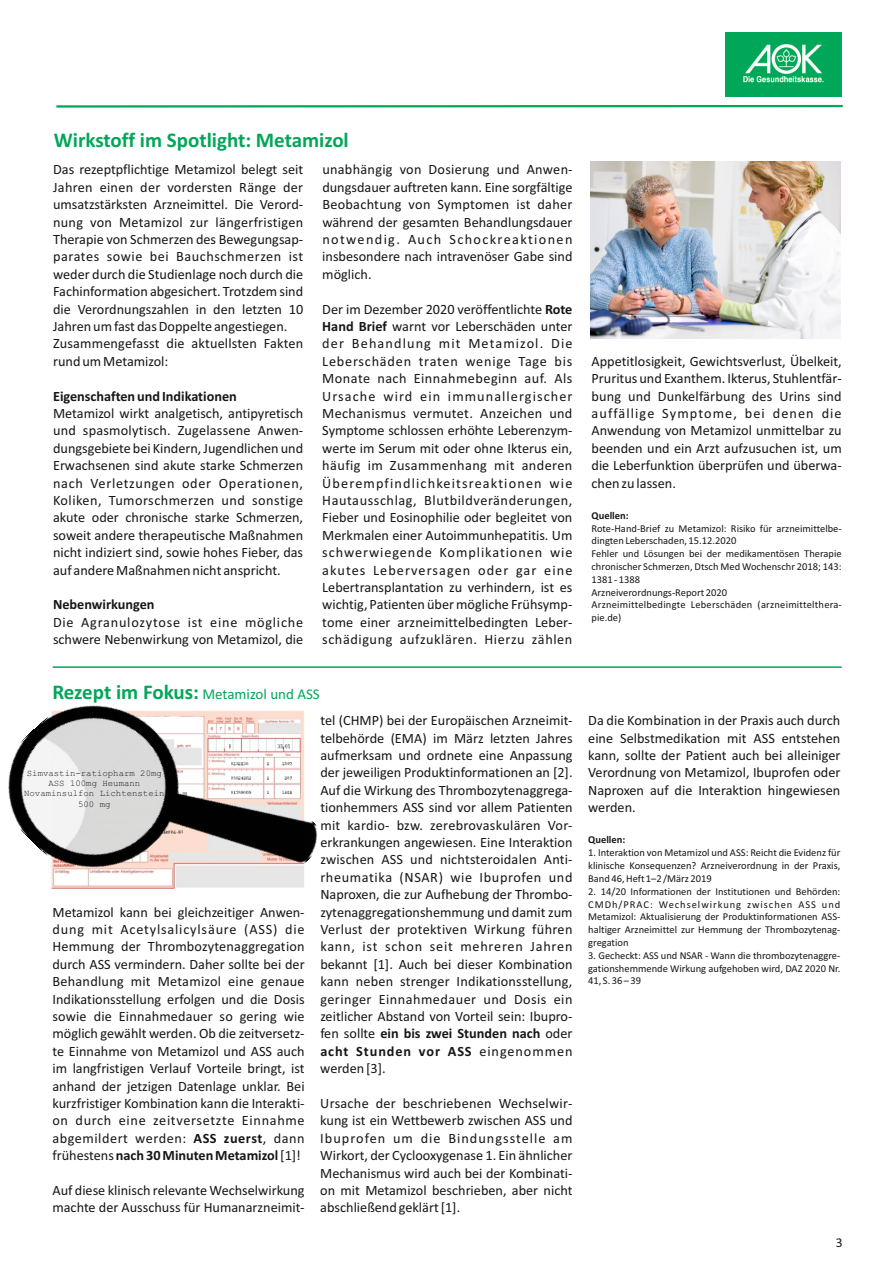
<style>
.page{position:relative;width:893px;height:1263px;background:#fff}
.page>*{position:absolute;margin:0;border:0;box-sizing:border-box;transform-origin:0 0}
.t1{font:700 21px "Calibri";color:#00a759}
.t2{font:15px "Calibri";color:#00a759}
.t3{font:14.25px/17.4px "Calibri";color:#151616;text-align:justify}
.t4{font:700 14.25px "Calibri";color:#151616}
.t5{font:13.5px "Calibri";color:#151616}
.t6{font:10.5px/12.8px "Calibri";color:#151616;text-align:justify}
.t7{font:700 10.5px "Calibri";color:#151616}
.t8{font:9px/10.2px "Courier New";color:#151616;text-align:center}
.s1{font-weight:700}
.s2{font-weight:700;font-size:21px}
</style>
<div class="page">
<hr style="left:56px;top:105px;width:787px;height:3px;background:#00a759">
<img style="left:726px;top:32px;width:116px;height:64px">
<hr style="left:53px;top:666px;width:789px;height:2px;background:#00a759">
<img style="left:8px;top:666px;width:321px;height:223px">
<img style="left:591px;top:161px;width:250px;height:178px">
<h1 class="t1" style="left:54px;top:131px;width:296px">Wirkstoff im Spotlight: Metamizol</h1>
<p class="t3" style="left:53px;top:162px;width:252px;text-align:left">Das rezeptpflichtige Metamizol belegt seit Jahren einen der vordersten Ränge der umsatzstärksten Arzneimittel. Die Verord&shy;nung von Metamizol zur längerfristigen Therapie von Schmerzen des Bewegungsap&shy;parates sowie bei Bauchschmerzen ist weder durch die Studienlage noch durch die Fachinformation abgesichert. Trotzdem sind die Verordnungszahlen in den letzten 10<br>Jahren um fast das Doppelte angestiegen.<br>Zusammengefasst die aktuellsten Fakten rund um Metamizol:</p>
<p class="t4" style="left:53px;top:390px;width:185px">Eigenschaften und Indikationen</p>
<p class="t3" style="left:53px;top:406px;width:252px">Metamizol wirkt analgetisch, antipyretisch und spasmolytisch. Zugelassene Anwen&shy;dungsgebiete bei Kindern, Jugendlichen und Erwachsenen sind akute starke Schmerzen nach Verletzungen oder Operationen, Koliken, Tumorschmerzen und sonstige akute oder chronische starke Schmerzen, soweit andere therapeutische Maßnahmen nicht indiziert sind, sowie hohes Fieber, das auf andere Maßnahmen nicht anspricht.</p>
<p class="t4" style="left:53px;top:599px;width:103px">Nebenwirkungen</p>
<p class="t3" style="left:53px;top:614px;width:252px">Die Agranulozytose ist eine mögliche schwere Nebenwirkung von Metamizol, die</p>
<p class="t3" style="left:322px;top:162px;width:252px">unabhängig von Dosierung und Anwen&shy;dungsdauer auftreten kann. Eine sorgfältige Beobachtung von Symptomen ist daher während der gesamten Behandlungsdauer notwendig. Auch Schockreaktionen insbesondere nach intravenöser Gabe sind möglich.</p>
<p class="t3" style="left:322px;top:301px;width:252px">Der im Dezember 2020 veröffentlichte <span class="s1">Rote Hand Brief</span> warnt vor Leberschäden unter der Behandlung mit Metamizol. Die Leberschäden traten wenige Tage bis Monate nach Einnahmebeginn auf. Als Ursache wird ein immunallergischer Mechanismus vermutet. Anzeichen und Symptome schlossen erhöhte Leberenzym&shy;werte im Serum mit oder ohne Ikterus ein, häufig im Zusammenhang mit anderen Überempfindlichkeitsreaktionen wie Hautausschlag, Blutbildveränderungen, Fieber und Eosinophilie oder begleitet von Merkmalen einer Autoimmunhepatitis. Um schwerwiegende Komplikationen wie akutes Leberversagen oder gar eine Lebertransplantation zu verhindern, ist es wichtig, Patienten über mögliche Frühsymp&shy;tome einer arzneimittelbedingten Leber&shy;schädigung aufzuklären. Hierzu zählen</p>
<p class="t2" style="left:52px;top:688px;width:269px"><span class="s2">Rezept im Fokus:</span> Metamizol und ASS</p>
<p class="t8" style="left:24px;top:769px;width:142px">Simvastin-ratiopharm 20mg<br>ASS 100mg Heumann<br>Novaminsulfon Lichtenstein<br>500 mg</p>
<p class="t3" style="left:52px;top:904px;width:254px">Metamizol kann bei gleichzeitiger Anwen&shy;dung mit Acetylsalicylsäure (ASS) die Hemmung der Thrombozytenaggregation durch ASS vermindern. Daher sollte bei der Behandlung mit Metamizol eine genaue Indikationsstellung erfolgen und die Dosis sowie die Einnahmedauer so gering wie möglich gewählt werden. Ob die zeitversetz&shy;te Einnahme von Metamizol und ASS auch im langfristigen Verlauf Vorteile bringt, ist anhand der jetzigen Datenlage unklar. Bei kurzfristiger Kombination kann die Interakti&shy;on durch eine zeitversetzte Einnahme abgemildert werden: <span class="s1">ASS zuerst</span>, dann frühestens <span class="s1">nach 30 Minuten Metamizol</span> [1]!</p>
<p class="t3" style="left:52px;top:1183px;width:254px">Auf diese klinisch relevante Wechselwirkung machte der Ausschuss für Humanarzneimit-</p>
<p class="t3" style="left:320px;top:713px;width:254px">tel (CHMP) bei der Europäischen Arzneimit&shy;telbehörde (EMA) im März letzten Jahres aufmerksam und ordnete eine Anpassung der jeweiligen Produktinformationen an [2].<br>Auf die Wirkung des Thrombozytenaggrega&shy;tionhemmers ASS sind vor allem Patienten mit kardio- bzw. zerebrovaskulären Vor&shy;erkrankungen angewiesen. Eine Interaktion zwischen ASS und nichtsteroidalen Anti&shy;rheumatika (NSAR) wie Ibuprofen und Naproxen, die zur Aufhebung der Thrombo&shy;zytenaggregationshemmung und damit zum Verlust der protektiven Wirkung führen kann, ist schon seit mehreren Jahren bekannt [1]. Auch bei dieser Kombination kann neben strenger Indikationsstellung, geringer Einnahmedauer und Dosis ein zeitlicher Abstand von Vorteil sein: Ibupro&shy;fen sollte <span class="s1">ein bis zwei Stunden nach</span> oder <span class="s1">acht Stunden vor ASS</span> eingenommen werden [3].</p>
<p class="t3" style="left:320px;top:1096px;width:254px">Ursache der beschriebenen Wechselwir&shy;kung ist ein Wettbewerb zwischen ASS und Ibuprofen um die Bindungsstelle am Wirkort, der Cyclooxygenase 1. Ein ähnlicher Mechanismus wird auch bei der Kombinati&shy;on mit Metamizol beschrieben, aber nicht abschließend geklärt [1].</p>
<p class="t3" style="left:592px;top:353px;width:252px">Appetitlosigkeit, Gewichtsverlust, Übelkeit, Pruritus und Exanthem. Ikterus, Stuhlentfär&shy;bung und Dunkelfärbung des Urins sind auffällige Symptome, bei denen die Anwendung von Metamizol unmittelbar zu beenden und ein Arzt aufzusuchen ist, um die Leberfunktion überprüfen und überwa&shy;chen zu lassen.</p>
<p class="t7" style="left:592px;top:511px;width:39px">Quellen:</p>
<p class="t6" style="left:591px;top:523px;width:252px;text-align:left">Rote-Hand-Brief zu Metamizol: Risiko für arzneimittelbe&shy;dingten Leberschaden, 15.12.2020<br>Fehler und Lösungen bei der medikamentösen Therapie chronischer Schmerzen, Dtsch Med Wochenschr 2018; 143:<br>1381 - 1388<br>Arzneiverordnungs-Report 2020<br>Arzneimittelbedingte Leberschäden (arzneimittelthera&shy;pie.de)</p>
<p class="t3" style="left:588px;top:713px;width:254px">Da die Kombination in der Praxis auch durch eine Selbstmedikation mit ASS entstehen kann, sollte der Patient auch bei alleiniger Verordnung von Metamizol, Ibuprofen oder Naproxen auf die Interaktion hingewiesen werden.</p>
<p class="t7" style="left:588px;top:835px;width:39px">Quellen:</p>
<p class="t6" style="left:588px;top:847px;width:254px">1. Interaktion von Metamizol und ASS: Reicht die Evidenz für klinische Konsequenzen? Arzneiverordnung in der Praxis, Band 46, Heft 1–2 /März 2019</p>
<p class="t6" style="left:588px;top:886px;width:254px">2. 14/20 Informationen der Institutionen und Behörden:<br>CMDh/PRAC: Wechselwirkung zwischen ASS und Metamizol: Aktualisierung der Produktinformationen ASS&shy;haltiger Arzneimittel zur Hemmung der Thrombozytenag&shy;gregation</p>
<p class="t6" style="left:588px;top:950px;width:254px">3. Gecheckt: ASS und NSAR - Wann die thrombozytenaggre&shy;gationshemmende Wirkung aufgehoben wird, DAZ 2020 Nr.<br>41, S. 36 – 39</p>
<p class="t5" style="left:836px;top:1237px;width:8px">3</p>
</div>
